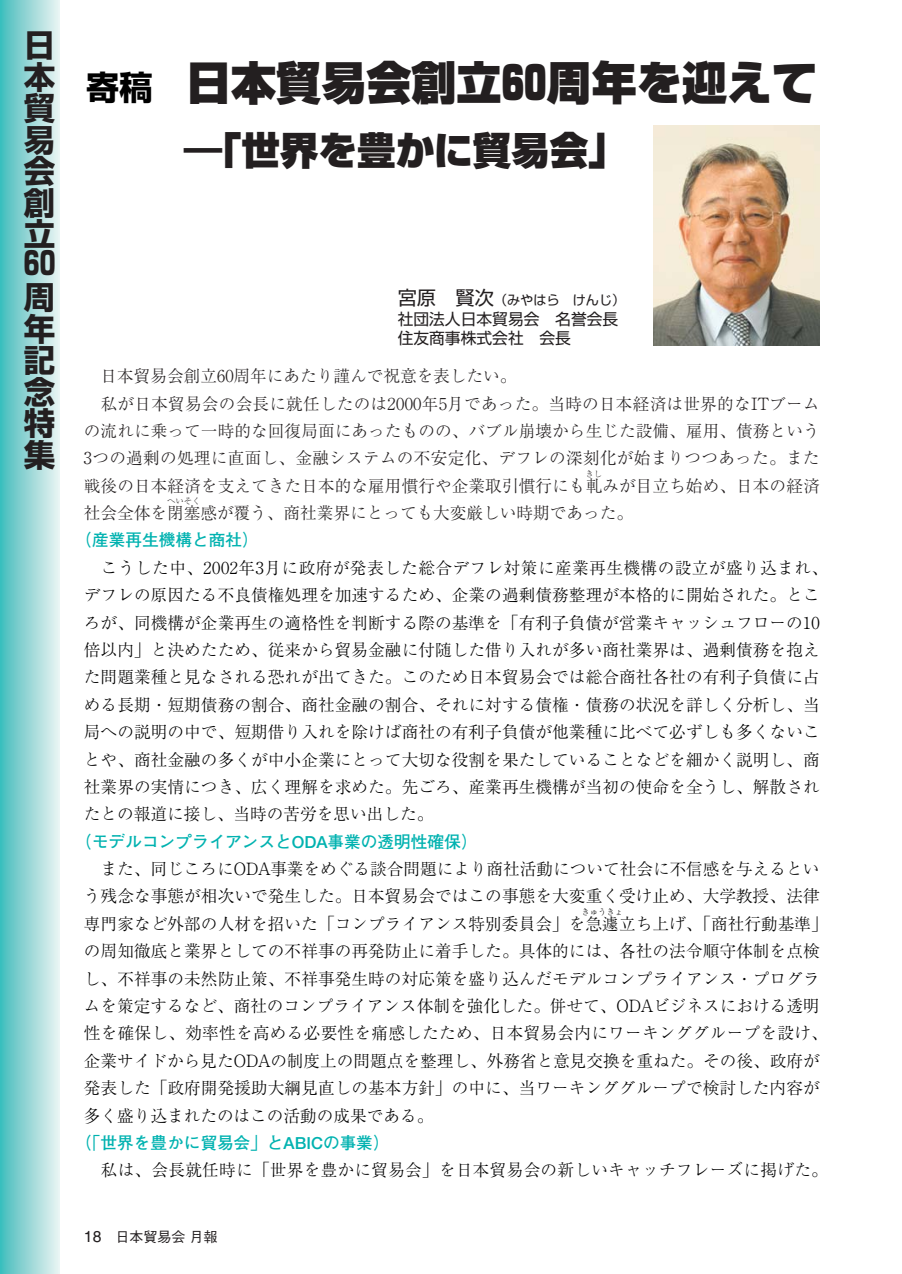
<style>
.page{position:relative;width:902px;height:1274px;background:#fff}
.page>*{position:absolute;margin:0;border:0;box-sizing:border-box;transform-origin:0 0}
.t1{font:900 45.5px "Shin Go";color:#231f20}
.t2{font:900 38.5px "Shin Go";color:#231f20}
.t3{font:700 31.5px/31.5px "Shin Go";color:#231f20;text-align:justify}
.t4{font:700 31.5px "Shingo Num";color:#231f20}
.t5{font:300 16.62px/27.5px "Ryumin";letter-spacing:.005em;color:#000}
.t6{font:300 16.62px "Ryumin";letter-spacing:.005em;color:#231f20}
.t7{font:700 16.62px "Futo Go B101";color:#00b2b0}
.t8{font:15.75px/19.2px "Shin Go";color:#231f20}
.t9{font:500 14px "Gothic BBB";color:#231f20}
.t10{font:13.12px "Shin Go";color:#231f20}
.t11{font:300 8.4px "Ryumin";color:#231f20}
.t12{font:300 8.4px "Ryumin";color:#000}
.s1{font-size:19.25px}
.s2{font-weight:700;font-size:33.25px;color:#000}
.s3{font-family:"Shingo Num Ultra";font-weight:400}
.s4{font-family:"Ryumin Num";font-weight:400}
.s5{font-family:"Rm Alpha";font-weight:400}
.s6{font-family:"Helvetica";font-weight:400;font-size:15.75px}
</style>
<div class="page">
<div style="left:0;top:0;width:60px;height:1274px;background:linear-gradient(to right,#44bdbc,#ebf3f2)"></div>
<img style="left:653px;top:125px;width:166px;height:221px">
<h3 class="t3" style="left:24px;top:34px;width:33px">日本貿易会創立</h3>
<h3 class="t4" style="left:24px;top:246px;width:33px">60</h3>
<h3 class="t3" style="left:24px;top:286px;width:33px">周年記念特集</h3>
<p class="t10" style="left:397px;top:296px;width:229px"><span class="s1">宮原　賢次</span>（みやはら　けんじ）</p>
<h1 class="t1" style="left:86px;top:65px;width:732px"><span class="s2">寄稿　</span>日本貿易会創立<span class="s3">60</span>周年を迎えて</h1>
<h2 class="t2" style="left:184px;top:136px;width:444px">━「世界を豊かに貿易会」</h2>
<p class="t8" style="left:397px;top:311px;width:222px">社団法人日本貿易会　名誉会長住友商事株式会社　会長</p>
<p class="t6" style="left:100px;top:370px;width:417px">日本貿易会創立<span class="s4">60</span>周年にあたり謹んで祝意を表したい。</p>
<p class="t6" style="left:101px;top:397px;width:720px">私が日本貿易会の会長に就任したのは<span class="s4">2000</span>年<span class="s4">5</span>月であった。当時の日本経済は世界的な<span class="s5">IT</span>ブーム</p>
<p class="t6" style="left:84px;top:425px;width:737px">の流れに乗って一時的な回復局面にあったものの、バブル崩壊から生じた設備、雇用、債務という</p>
<p class="t6" style="left:84px;top:452px;width:737px"><span class="s4">3</span>つの過剰の処理に直面し、金融システムの不安定化、デフレの深刻化が始まりつつあった。また</p>
<p class="t6" style="left:84px;top:480px;width:737px">戦後の日本経済を支えてきた日本的な雇用慣行や企業取引慣行にも軋みが目立ち始め、日本の経済</p>
<p class="t11" style="left:585px;top:471px;width:18px">きし</p>
<p class="t6" style="left:84px;top:507px;width:550px">社会全体を閉塞感が覆う、商社業界にとっても大変厳しい時期であった。</p>
<p class="t11" style="left:167px;top:498px;width:35px">へいそく</p>
<p class="t7" style="left:76px;top:534px;width:184px">（産業再生機構と商社）</p>
<p class="t5" style="left:84px;top:556px;width:745px;text-indent:17px">こうした中、<span class="s4">2002</span>年<span class="s4">3</span>月に政府が発表した総合デフレ対策に産業再生機構の設立が盛り込まれ、デフレの原因たる不良債権処理を加速するため、企業の過剰債務整理が本格的に開始された。ところが、同機構が企業再生の適格性を判断する際の基準を「有利子負債が営業キャッシュフローの<span class="s4">10</span>倍以内」と決めたため、従来から貿易金融に付随した借り入れが多い商社業界は、過剰債務を抱えた問題業種と見なされる恐れが出てきた。このため日本貿易会では総合商社各社の有利子負債に占める長期・短期債務の割合、商社金融の割合、それに対する債権・債務の状況を詳しく分析し、当局への説明の中で、短期借り入れを除けば商社の有利子負債が他業種に比べて必ずしも多くないことや、商社金融の多くが中小企業にとって大切な役割を果たしていることなどを細かく説明し、商社業界の実情につき、広く理解を求めた。先ごろ、産業再生機構が当初の使命を全うし、解散されたとの報道に接し、当時の苦労を思い出した。</p>
<p class="t7" style="left:76px;top:835px;width:403px">（モデルコンプライアンスとODA事業の透明性確保）</p>
<p class="t5" style="left:84px;top:857px;width:745px;text-align:center">また、同じころに<span class="s5">ODA</span>事業をめぐる談合問題により商社活動について社会に不信感を与えるとい<br>う残念な事態が相次いで発生した。日本貿易会ではこの事態を大変重く受け止め、大学教授、法律専門家など外部の人材を招いた「コンプライアンス特別委員会」を急遽立ち上げ、「商社行動基準」</p>
<p class="t12" style="left:581px;top:909px;width:43px">きゅうきょ</p>
<p class="t5" style="left:84px;top:940px;width:745px">の周知徹底と業界としての不祥事の再発防止に着手した。具体的には、各社の法令順守体制を点検し、不祥事の未然防止策、不祥事発生時の対応策を盛り込んだモデルコンプライアンス・プログラムを策定するなど、商社のコンプライアンス体制を強化した。併せて、<span class="s5">ODA</span>ビジネスにおける透明性を確保し、効率性を高める必要性を痛感したため、日本貿易会内にワーキンググループを設け、企業サイドから見た<span class="s5">ODA</span>の制度上の問題点を整理し、外務省と意見交換を重ねた。その後、政府が発表した「政府開発援助大綱見直しの基本方針」の中に、当ワーキンググループで検討した内容が多く盛り込まれたのはこの活動の成果である。</p>
<p class="t7" style="left:76px;top:1136px;width:315px">（「世界を豊かに貿易会」とABICの事業）</p>
<p class="t5" style="left:101px;top:1159px;width:728px">私は、会長就任時に「世界を豊かに貿易会」を日本貿易会の新しいキャッチフレーズに掲げた。</p>
<p class="t9" style="left:84px;top:1231px;width:135px"><span class="s6">18</span> 日本貿易会月報</p>
</div>
